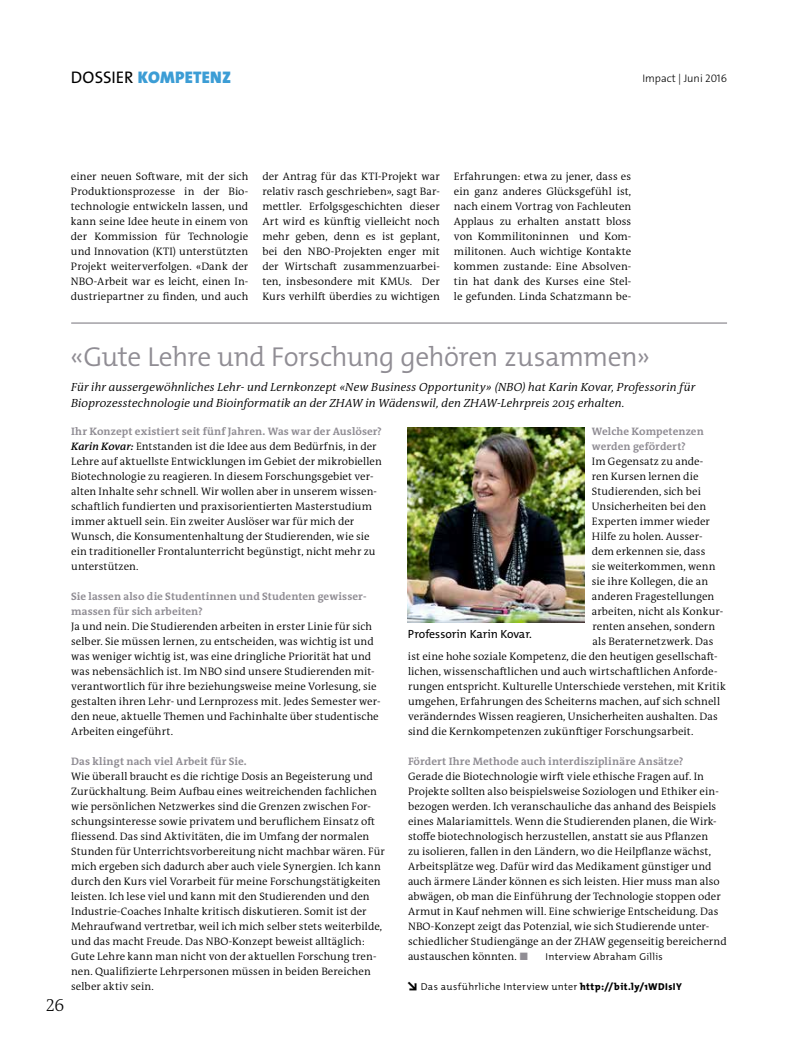
<style>
.page{position:relative;width:798px;height:1063px;background:#fff}
.page>*{position:absolute;margin:0;border:0;box-sizing:border-box;transform-origin:0 0}
.t1{font:300 27.5px "The Mix Os F";letter-spacing:-.02em;color:#908d94}
.t2{font:300 17.5px "The Antiqua B W3";color:#000}
.t3{font:900 16.88px "The Sans Os F";letter-spacing:.015em;color:#3c9dd5}
.t4{font:italic 300 11.88px/16.2px "The Antiqua B W4";letter-spacing:.01em;color:#000}
.t5{font:11.88px "The Mix Os F";color:#000}
.t6{font:300 11px "The Sans Os F";color:#000}
.t7{font:300 10.88px/15px "The Antiqua B W4";letter-spacing:.005em;color:#000}
.t8{font:700 10.88px/15px "The Antiqua B W7";letter-spacing:.01em;color:#908d94}
.t9{font:300 10px "The Mix Os F";letter-spacing:.035em;color:#000}
.s1{font-weight:400;color:#000}
.s2{font-family:"The Antiqua B W6";font-weight:600;font-style:italic}
.s3{font-family:"The Mix Os F";font-weight:400;color:#908d94}
.s4{font-weight:900;font-size:11.88px}
.s5{font-weight:800}
</style>
<div class="page">
<hr style="left:71px;top:322px;width:655px;height:2px;background:#908d94">
<img style="left:408px;top:427px;width:176px;height:195px">
<h3 class="t3" style="left:71px;top:67px;width:162px"><span class="s1">DOSSIER</span> KOMPETENZ</h3>
<p class="t6" style="left:642px;top:72px;width:86px">Impact | Juni 2016</p>
<p class="t7" style="left:71px;top:169px;width:179px;text-align:justify">einer neuen Software, mit der sich Produktionsprozesse in der Bio&shy;technologie entwickeln lassen, und kann seine Idee heute in einem von der Kommission für Technologie und Innovation (KTI) unterstützten Projekt weiterverfolgen. «Dank der NBO-Arbeit war es leicht, einen In&shy;dustriepartner zu finden, und auch</p>
<p class="t7" style="left:262px;top:169px;width:179px;text-align:justify">der Antrag für das KTI-Projekt war relativ rasch geschrieben», sagt Bar&shy;mettler. Erfolgsgeschichten dieser Art wird es künftig vielleicht noch mehr geben, denn es ist geplant, bei den NBO-Projekten enger mit der Wirtschaft zusammenzuarbei&shy;ten, insbesondere mit KMUs. Der Kurs verhilft überdies zu wichtigen</p>
<p class="t7" style="left:454px;top:169px;width:179px;text-align:justify">Erfahrungen: etwa zu jener, dass es ein ganz anderes Glücksgefühl ist, nach einem Vortrag von Fachleuten Applaus zu erhalten anstatt bloss von Kommilitoninnen und Kom&shy;militonen. Auch wichtige Kontakte kommen zustande: Eine Absolven&shy;tin hat dank des Kurses eine Stel&shy;le gefunden. Linda Schatzmann be-</p>
<h1 class="t1" style="left:70px;top:339px;width:581px">«Gute Lehre und Forschung gehören zusammen»</h1>
<p class="t4" style="left:71px;top:379px;width:625px">Für ihr aussergewöhnliches Lehr- und Lernkonzept «New Business Opportunity» (NBO) hat Karin Kovar, Professorin für<br>Bioprozesstechnologie und Bioinformatik an der ZHAW in Wädenswil, den ZHAW-Lehrpreis 2015 erhalten.</p>
<p class="t8" style="left:71px;top:424px;width:312px">Ihr Konzept existiert seit fünf Jahren. Was war der Auslöser?</p>
<p class="t7" style="left:71px;top:439px;width:312px"><span class="s2">Karin Kovar:</span> Entstanden ist die Idee aus dem Bedürfnis, in der Lehre auf aktuellste Entwicklungen im Gebiet der mikrobiellen Biotechnologie zu reagieren. In diesem Forschungsgebiet ver&shy;alten Inhalte sehr schnell. Wir wollen aber in unserem wissen&shy;schaftlich fundierten und praxisorientierten Masterstudium immer aktuell sein. Ein zweiter Auslöser war für mich der Wunsch, die Konsumentenhaltung der Studierenden, wie sie ein traditioneller Frontalunterricht begünstigt, nicht mehr zu unterstützen.</p>
<p class="t8" style="left:71px;top:589px;width:297px">Sie lassen also die Studentinnen und Studenten gewisser&shy;massen für sich arbeiten?</p>
<p class="t7" style="left:71px;top:619px;width:310px">Ja und nein. Die Studierenden arbeiten in erster Linie für sich selber. Sie müssen lernen, zu entscheiden, was wichtig ist und was weniger wichtig ist, was eine dringliche Priorität hat und was nebensächlich ist. Im NBO sind unsere Studierenden mit&shy;verantwortlich für ihre beziehungsweise meine Vorlesung, sie gestalten ihren Lehr- und Lernprozess mit. Jedes Semester wer&shy;den neue, aktuelle Themen und Fachinhalte über studentische Arbeiten eingeführt.</p>
<p class="t8" style="left:71px;top:754px;width:177px">Das klingt nach viel Arbeit für Sie.</p>
<p class="t7" style="left:71px;top:769px;width:315px">Wie überall braucht es die richtige Dosis an Begeisterung und Zurückhaltung. Beim Aufbau eines weitreichenden fachlichen wie persönlichen Netzwerkes sind die Grenzen zwischen For&shy;schungsinteresse sowie privatem und beruflichem Einsatz oft fliessend. Das sind Aktivitäten, die im Umfang der normalen Stunden für Unterrichtsvorbereitung nicht machbar wären. Für mich ergeben sich dadurch aber auch viele Synergien. Ich kann durch den Kurs viel Vorarbeit für meine Forschungstätigkeiten leisten. Ich lese viel und kann mit den Studierenden und den Industrie-Coaches Inhalte kritisch diskutieren. Somit ist der Mehraufwand vertretbar, weil ich mich selber stets weiterbilde, und das macht Freude. Das NBO-Konzept beweist alltäglich:<br>Gute Lehre kann man nicht von der aktuellen Forschung tren&shy;nen. Qualifizierte Lehrpersonen müssen in beiden Bereichen selber aktiv sein.</p>
<h2 class="t2" style="left:46px;top:994px;width:20px">26</h2>
<p class="t8" style="left:591px;top:424px;width:113px">Welche Kompetenzen werden gefördert?</p>
<p class="t7" style="left:591px;top:454px;width:113px">Im Gegensatz zu ande-</p>
<p class="t7" style="left:591px;top:469px;width:108px">ren Kursen lernen die</p>
<p class="t7" style="left:591px;top:484px;width:110px">Studierenden, sich bei</p>
<p class="t7" style="left:591px;top:499px;width:116px">Unsicherheiten bei den</p>
<p class="t7" style="left:591px;top:514px;width:120px">Experten immer wieder</p>
<p class="t7" style="left:591px;top:529px;width:112px">Hilfe zu holen. Ausser-</p>
<p class="t7" style="left:591px;top:544px;width:115px">dem erkennen sie, dass</p>
<p class="t7" style="left:591px;top:559px;width:125px">sie weiterkommen, wenn</p>
<p class="t7" style="left:591px;top:574px;width:118px">sie ihre Kollegen, die an</p>
<p class="t7" style="left:591px;top:589px;width:124px">anderen Fragestellungen</p>
<p class="t7" style="left:591px;top:604px;width:133px">arbeiten, nicht als Konkur-</p>
<p class="t7" style="left:592px;top:619px;width:124px">renten ansehen, sondern</p>
<p class="t7" style="left:592px;top:634px;width:123px">als Beraternetzwerk. Das</p>
<p class="t7" style="left:408px;top:649px;width:311px">ist eine hohe soziale Kompetenz, die den heutigen gesellschaft-</p>
<p class="t7" style="left:408px;top:664px;width:311px">lichen, wissenschaftlichen und auch wirtschaftlichen Anforde-</p>
<p class="t7" style="left:408px;top:679px;width:319px">rungen entspricht. Kulturelle Unterschiede verstehen, mit Kritik</p>
<p class="t7" style="left:408px;top:694px;width:313px">umgehen, Erfahrungen des Scheiterns machen, auf sich schnell</p>
<p class="t7" style="left:408px;top:709px;width:311px">veränderndes Wissen reagieren, Unsicherheiten aushalten. Das</p>
<p class="t7" style="left:408px;top:724px;width:287px">sind die Kernkompetenzen zukünftiger Forschungsarbeit.</p>
<p class="t8" style="left:408px;top:754px;width:277px">Fördert Ihre Methode auch interdisziplinäre Ansätze?</p>
<p class="t7" style="left:408px;top:769px;width:320px">Gerade die Biotechnologie wirft viele ethische Fragen auf. In Projekte sollten also beispielsweise Soziologen und Ethiker ein&shy;bezogen werden. Ich veranschauliche das anhand des Beispiels eines Malariamittels. Wenn die Studierenden planen, die Wirk&shy;stoffe biotechnologisch herzustellen, anstatt sie aus Pflanzen<br>zu isolieren, fallen in den Ländern, wo die Heilpflanze wächst, Arbeitsplätze weg. Dafür wird das Medikament günstiger und auch ärmere Länder können es sich leisten. Hier muss man also abwägen, ob man die Einführung der Technologie stoppen oder Armut in Kauf nehmen will. Eine schwierige Entscheidung. Das NBO-Konzept zeigt das Potenzial, wie sich Studierende unter&shy;schiedlicher Studiengänge an der ZHAW gegenseitig bereichernd austauschen könnten. <span class="s3">◼</span></p>
<p class="t5" style="left:408px;top:627px;width:125px">Professorin Karin Kovar.</p>
<p class="t9" style="left:545px;top:950px;width:119px">Interview Abraham Gillis</p>
<p class="t9" style="left:408px;top:980px;width:275px"><span class="s4">↘</span> Das ausführliche Interview unter <span class="s5">http://bit.ly/1WDIsIY</span></p>
</div>
